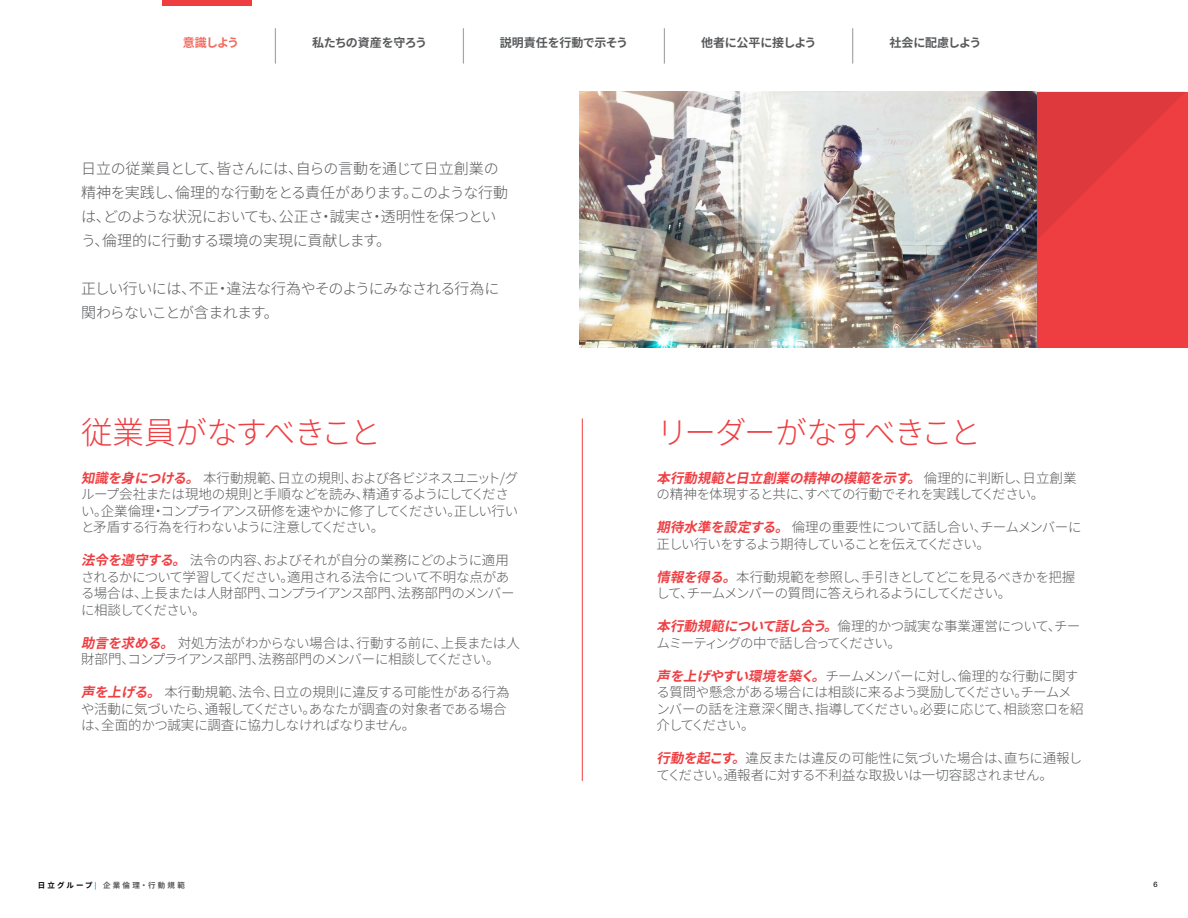
<style>
.page{position:relative;width:1188px;height:918px;background:#fff}
.page>*{position:absolute;margin:0;border:0;box-sizing:border-box;transform-origin:0 0}
.t1{font:700 35.25px "Helvetica Neue LT Std";color:#000;scale:.1 1}
.t2{font:300 31.5px "Source Han Sans";letter-spacing:-.075em;color:#ef3e42}
.t3{font:300 31.5px "Source Han Sans";letter-spacing:-.04em;color:#ef3e42}
.t4{font:300 15px/24px "Source Han Sans";letter-spacing:-.035em;color:#58595b}
.t5{font:300 13.5px/16.5px "Source Han Sans";letter-spacing:-.04em;color:#58595b}
.t6{font:300 13.5px/16.5px "Source Han Sans";letter-spacing:-.02em;color:#58595b}
.t7{font:300 13.5px/16.5px "Source Han Sans";letter-spacing:-.06em;color:#58595b}
.t8{font:300 13.5px/16.5px "Source Han Sans";letter-spacing:-.075em;color:#58595b}
.t9{font:700 12px "Source Han Sans";letter-spacing:-.03em;color:#58595b}
.t10{font:700 12px "Source Han Sans";letter-spacing:-.075em;color:#f26b5e}
.t11{font:700 7.5px "Source Han Sans";letter-spacing:.3em;color:#58595b}
.t12{font:7.5px "Helvetica Neue LT Std";color:#000}
.s1{font-weight:700;font-style:italic;color:#ef3e42}
.s2{color:#000}
.s3{font-family:"Helvetica Neue LT Std";color:#00aeef}
</style>
<div class="page">
<hr style="left:582px;top:418px;width:1px;height:363px;background:#ef3e42">
<div style="left:584px;top:92px;width:604px;height:256px;background:#ef3e42"></div>
<svg style="left:1037px;top:92px;width:148px;height:146px;fill:#de393d"></svg>
<img style="left:579px;top:92px;width:458px;height:256px">
<div style="left:162px;top:0;width:90px;height:5px;background:#ef3e42"></div>
<p class="t10" style="left:183px;top:36px;width:58px">意識しよう</p>
<h1 class="t1" style="left:275px;top:21px;width:9px">|</h1>
<p class="t9" style="left:312px;top:36px;width:117px">私たちの資産を守ろう</p>
<h1 class="t1" style="left:463px;top:21px;width:9px">|</h1>
<p class="t9" style="left:500px;top:36px;width:130px">説明責任を行動で示そう</p>
<h1 class="t1" style="left:664px;top:21px;width:9px">|</h1>
<p class="t9" style="left:701px;top:36px;width:117px">他者に公平に接しよう</p>
<h1 class="t1" style="left:853px;top:21px;width:9px">|</h1>
<p class="t9" style="left:889px;top:36px;width:94px">社会に配慮しよう</p>
<p class="t4" style="left:81px;top:157px;width:429px">日立の従業員として、皆さんには、自らの言動を通じて日立創業の精神を実践し、倫理的な行動をとる責任があります。このような行動は、どのような状況においても、公正さ・誠実さ・透明性を保つという、倫理的に行動する環境の実現に貢献します。</p>
<p class="t4" style="left:81px;top:277px;width:420px">正しい行いには、不正・違法な行為やそのようにみなされる行為に関わらないことが含まれます。</p>
<h2 class="t3" style="left:81px;top:414px;width:302px">従業員がなすべきこと</h2>
<p class="t5" style="left:81px;top:470px;width:439px"><span class="s1">知識を身につける。</span>本行動規範、日立の規則、および各ビジネスユニット/グループ会社または現地の規則と手順などを読み、精通するようにしてください。企業倫理・コンプライアンス研修を速やかに修了してください。正しい行いと矛盾する行為を行わないように注意してください。</p>
<p class="t5" style="left:81px;top:552px;width:435px"><span class="s1">法令を遵守する。</span>法令の内容、およびそれが自分の業務にどのように適用されるかについて学習してください。適用される法令について不明な点がある場合は、上長または人財部門、コンプライアンス部門、法務部門のメンバーに相談してください。</p>
<p class="t5" style="left:81px;top:635px;width:440px"><span class="s1">助言を求める。</span>対処方法がわからない場合は、行動する前に、上長または人財部門、コンプライアンス部門、法務部門のメンバーに相談してください。</p>
<p class="t6" style="left:81px;top:684px;width:430px"><span class="s1">声を上げる。</span>本行動規範、法令、日立の規則に違反する可能性がある行為や活動に気づいたら、通報してください。あなたが調査の対象者である場合は、全面的かつ誠実に調査に協力しなければなりません。</p>
<p class="t11" style="left:38px;top:881px;width:148px"><span class="s2">日立グループ</span><span class="s3">|</span> 企業倫理・行動規範</p>
<h2 class="t2" style="left:657px;top:414px;width:326px">リーダーがなすべきこと</h2>
<p class="t5" style="left:657px;top:470px;width:421px"><span class="s1">本行動規範と日立創業の精神の模範を示す。</span>倫理的に判断し、日立創業の精神を体現すると共に、すべての行動でそれを実践してください。</p>
<p class="t8" style="left:657px;top:519px;width:427px"><span class="s1">期待水準を設定する。</span>倫理の重要性について話し合い、チームメンバーに正しい行いをするよう期待していることを伝えてください。</p>
<p class="t7" style="left:657px;top:569px;width:420px"><span class="s1">情報を得る。</span>本行動規範を参照し、手引きとしてどこを見るべきかを把握して、チームメンバーの質問に答えられるようにしてください。</p>
<p class="t5" style="left:657px;top:618px;width:425px"><span class="s1">本行動規範について話し合う。</span>倫理的かつ誠実な事業運営について、チームミーティングの中で話し合ってください。</p>
<p class="t5" style="left:657px;top:668px;width:428px"><span class="s1">声を上げやすい環境を築く。</span>チームメンバーに対し、倫理的な行動に関する質問や懸念がある場合には相談に来るよう奨励してください。チームメンバーの話を注意深く聞き、指導してください。必要に応じて、相談窓口を紹介してください。</p>
<p class="t6" style="left:657px;top:750px;width:427px"><span class="s1">行動を起こす。</span>違反または違反の可能性に気づいた場合は、直ちに通報してください。通報者に対する不利益な取扱いは一切容認されません。</p>
<p class="t12" style="left:1153px;top:880px;width:6px">6</p>
</div>
